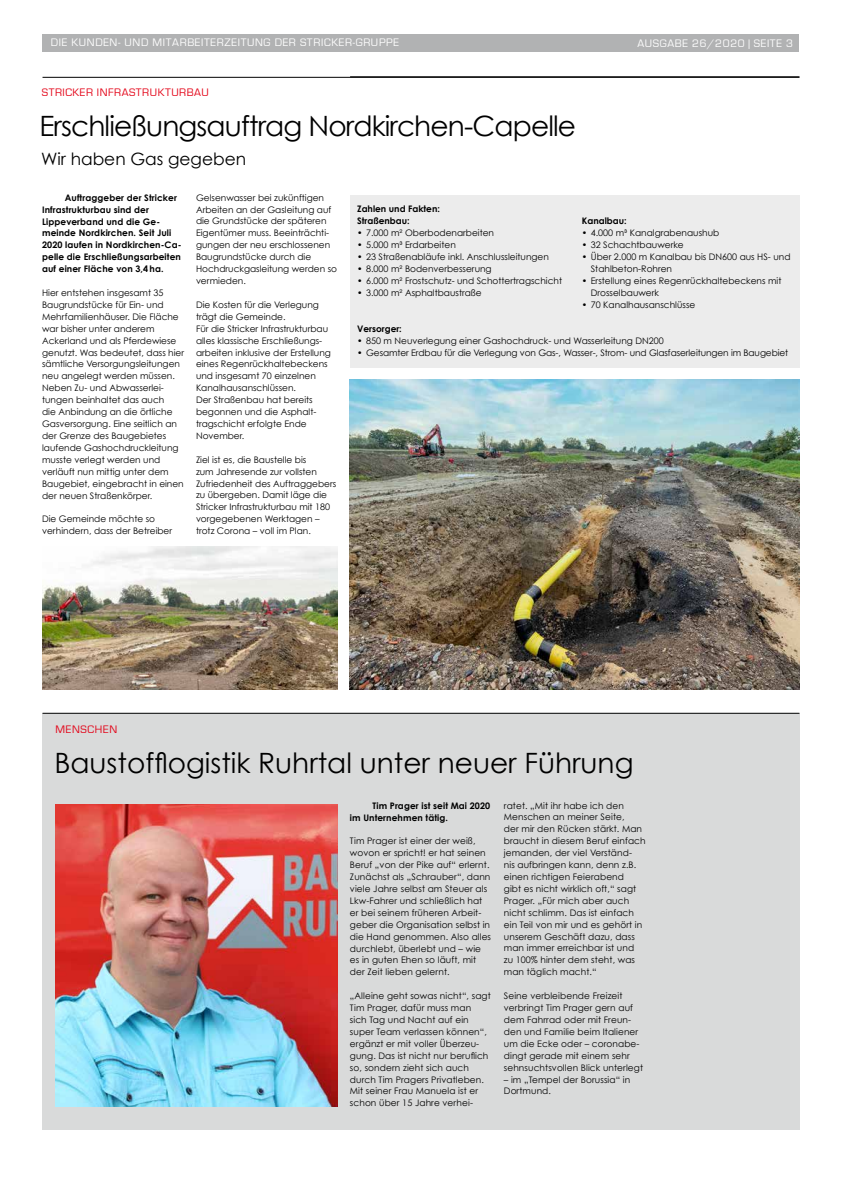
<style>
.page{position:relative;width:842px;height:1191px;background:#fff}
.page>*{position:absolute;margin:0;border:0;box-sizing:border-box;transform-origin:0 0}
.t1{font:28px "Century Gothic";color:#000}
.t2{font:28px "Century Gothic";letter-spacing:-.03em;color:#000}
.t3{font:17px "Century Gothic";color:#000}
.t4{font:11.2px "Eurostile";letter-spacing:.06em;color:#fff}
.t5{font:11.2px "Eurostile";letter-spacing:.05em;color:#e30015}
.t6{font:9px/11.9px "Century Gothic";color:#000}
.t7{font:700 9px/11.9px "Century Gothic";letter-spacing:.01em;color:#000}
</style>
<div class="page">
<div style="left:43px;top:34px;width:756px;height:17px;background:#b1b2b3"></div>
<div style="left:350px;top:195px;width:450px;height:172px;background:#ececec"></div>
<hr style="left:43px;top:77px;width:756px;height:1px;background:#000">
<div style="left:43px;top:713px;width:757px;height:417px;background:#d9dada"></div>
<img style="left:56px;top:804px;width:282px;height:302px">
<hr style="left:43px;top:713px;width:756px;height:1px;background:#000">
<img style="left:350px;top:379px;width:449px;height:310px">
<img style="left:43px;top:546px;width:295px;height:143px">
<p class="t4" style="left:51px;top:37px;width:350px">DIE KUNDEN- UND MITARBEITERZEITUNG DER STRICKER-GRUPPE</p>
<p class="t4" style="left:637px;top:37px;width:157px">AUSGABE 26/2020 | SEITE 3</p>
<p class="t5" style="left:42px;top:87px;width:169px">STRICKER INFRASTRUKTURBAU</p>
<h1 class="t2" style="left:39px;top:108px;width:538px">Erschließungsauftrag Nordkirchen-Capelle</h1>
<h2 class="t3" style="left:41px;top:148px;width:207px">Wir haben Gas gegeben</h2>
<p class="t7" style="left:42px;top:191px;width:141px;text-indent:23px">Auftraggeber der Stricker<br>Infrastrukturbau sind der<br>Lippeverband und die Ge&shy;meinde Nordkirchen. Seit Juli<br>2020 laufen in Nordkirchen-Ca&shy;pelle die Erschließungsarbeiten auf einer Fläche von 3,4ha.</p>
<p class="t6" style="left:42px;top:287px;width:143px">Hier entstehen insgesamt 35<br>Baugrundstücke für Ein- und<br>Mehrfamilienhäuser. Die Fläche war bisher unter anderem<br>Ackerland und als Pferdewiese genutzt. Was bedeutet, dass hier sämtliche Versorgungsleitungen neu angelegt werden müssen.<br>Neben Zu- und Abwasserlei&shy;tungen beinhaltet das auch<br>die Anbindung an die örtliche<br>Gasversorgung. Eine seitlich an der Grenze des Baugebietes laufende Gashochdruckleitung musste verlegt werden und verläuft nun mittig unter dem<br>Baugebiet, eingebracht in einen der neuen Straßenkörper.</p>
<p class="t6" style="left:42px;top:513px;width:132px">Die Gemeinde möchte so verhindern, dass der Betreiber</p>
<p class="t6" style="left:196px;top:191px;width:143px">Gelsenwasser bei zukünftigen<br>Arbeiten an der Gasleitung auf die Grundstücke der späteren<br>Eigentümer muss. Beeinträchti&shy;gungen der neu erschlossenen<br>Baugrundstücke durch die<br>Hochdruckgasleitung werden so vermieden.</p>
<p class="t6" style="left:196px;top:298px;width:136px">Die Kosten für die Verlegung trägt die Gemeinde.<br>Für die Stricker Infrastrukturbau alles klassische Erschließungs&shy;arbeiten inklusive der Erstellung eines Regenrückhaltebeckens und insgesamt 70 einzelnen<br>Kanalhausanschlüssen.<br>Der Straßenbau hat bereits begonnen und die Asphalt&shy;tragschicht erfolgte Ende<br>November.</p>
<p class="t6" style="left:196px;top:453px;width:142px">Ziel ist es, die Baustelle bis<br>zum Jahresende zur vollsten<br>Zufriedenheit des Auftraggebers zu übergeben. Damit läge die<br>Stricker Infrastrukturbau mit 180 vorgegebenen Werktagen – trotz Corona – voll im Plan.</p>
<p class="t7" style="left:357px;top:203px;width:84px">Zahlen und Fakten:<br>Straßenbau:</p>
<p class="t6" style="left:357px;top:227px;width:138px">• 7.000 m² Oberbodenarbeiten</p>
<p class="t6" style="left:357px;top:239px;width:100px">• 5.000 m³ Erdarbeiten</p>
<p class="t6" style="left:357px;top:251px;width:193px">• 23 Straßenabläufe inkl. Anschlussleitungen</p>
<p class="t6" style="left:357px;top:263px;width:136px">• 8.000 m² Bodenverbesserung</p>
<p class="t6" style="left:357px;top:275px;width:206px">• 6.000 m² Frostschutz- und Schottertragschicht</p>
<p class="t6" style="left:357px;top:286px;width:126px">• 3.000 m² Asphaltbaustraße</p>
<p class="t7" style="left:582px;top:215px;width:46px">Kanalbau:</p>
<p class="t6" style="left:582px;top:227px;width:139px">• 4.000 m³ Kanalgrabenaushub</p>
<p class="t6" style="left:582px;top:239px;width:103px">• 32 Schachtbauwerke</p>
<p class="t6" style="left:591px;top:251px;width:201px;text-indent:-9px">• Über 2.000 m Kanalbau bis DN600 aus HS- und<br>Stahlbeton-Rohren</p>
<p class="t6" style="left:591px;top:275px;width:192px;text-indent:-9px">• Erstellung eines Regenrückhaltebeckens mit<br>Drosselbauwerk</p>
<p class="t6" style="left:582px;top:298px;width:115px">• 70 Kanalhausanschlüsse</p>
<p class="t7" style="left:357px;top:322px;width:46px">Versorger:</p>
<p class="t6" style="left:357px;top:334px;width:308px">• 850 m Neuverlegung einer Gashochdruck- und Wasserleitung DN200</p>
<p class="t6" style="left:357px;top:346px;width:433px">• Gesamter Erdbau für die Verlegung von Gas-, Wasser-, Strom- und Glasfaserleitungen im Baugebiet</p>
<p class="t5" style="left:56px;top:723px;width:63px">MENSCHEN</p>
<h1 class="t1" style="left:54px;top:745px;width:581px">Baustofflogistik Ruhrtal unter neuer Führung</h1>
<p class="t7" style="left:350px;top:799px;width:142px;text-indent:23px">Tim Prager ist seit Mai 2020 im Unternehmen tätig.</p>
<p class="t6" style="left:350px;top:835px;width:143px">Tim Prager ist einer der weiß, wovon er spricht! er hat seinen<br>Beruf „von der Pike auf“ erlernt.<br>Zunächst als „Schrauber“, dann viele Jahre selbst am Steuer als<br>Lkw-Fahrer und schließlich hat er bei seinem früheren Arbeit&shy;geber die Organisation selbst in die Hand genommen. Also alles durchlebt, überlebt und – wie es in guten Ehen so läuft, mit der Zeit lieben gelernt.</p>
<p class="t6" style="left:350px;top:989px;width:142px">„Alleine geht sowas nicht“, sagt<br>Tim Prager, dafür muss man<br>sich Tag und Nacht auf ein super Team verlassen können“, ergänzt er mit voller Überzeu&shy;gung. Das ist nicht nur beruflich so, sondern zieht sich auch durch Tim Pragers Privatleben.<br>Mit seiner Frau Manuela ist er schon über 15 Jahre verhei-</p>
<p class="t6" style="left:504px;top:799px;width:143px">ratet. „Mit ihr habe ich den<br>Menschen an meiner Seite,<br>der mir den Rücken stärkt. Man braucht in diesem Beruf einfach jemanden, der viel Verständ-<br>nis aufbringen kann, denn z.B. einen richtigen Feierabend<br>gibt es nicht wirklich oft,“ sagt<br>Prager. „Für mich aber auch nicht schlimm. Das ist einfach ein Teil von mir und es gehört in unserem Geschäft dazu, dass man immer erreichbar ist und zu 100% hinter dem steht, was man täglich macht.“</p>
<p class="t6" style="left:504px;top:989px;width:141px">Seine verbleibende Freizeit verbringt Tim Prager gern auf dem Fahrrad oder mit Freun&shy;den und Familie beim Italiener um die Ecke oder – coronabe&shy;dingt gerade mit einem sehr sehnsuchtsvollen Blick unterlegt</p>
<p class="t6" style="left:504px;top:1073px;width:128px">– im „Tempel der Borussia“ in<br>Dortmund.</p>
</div>
